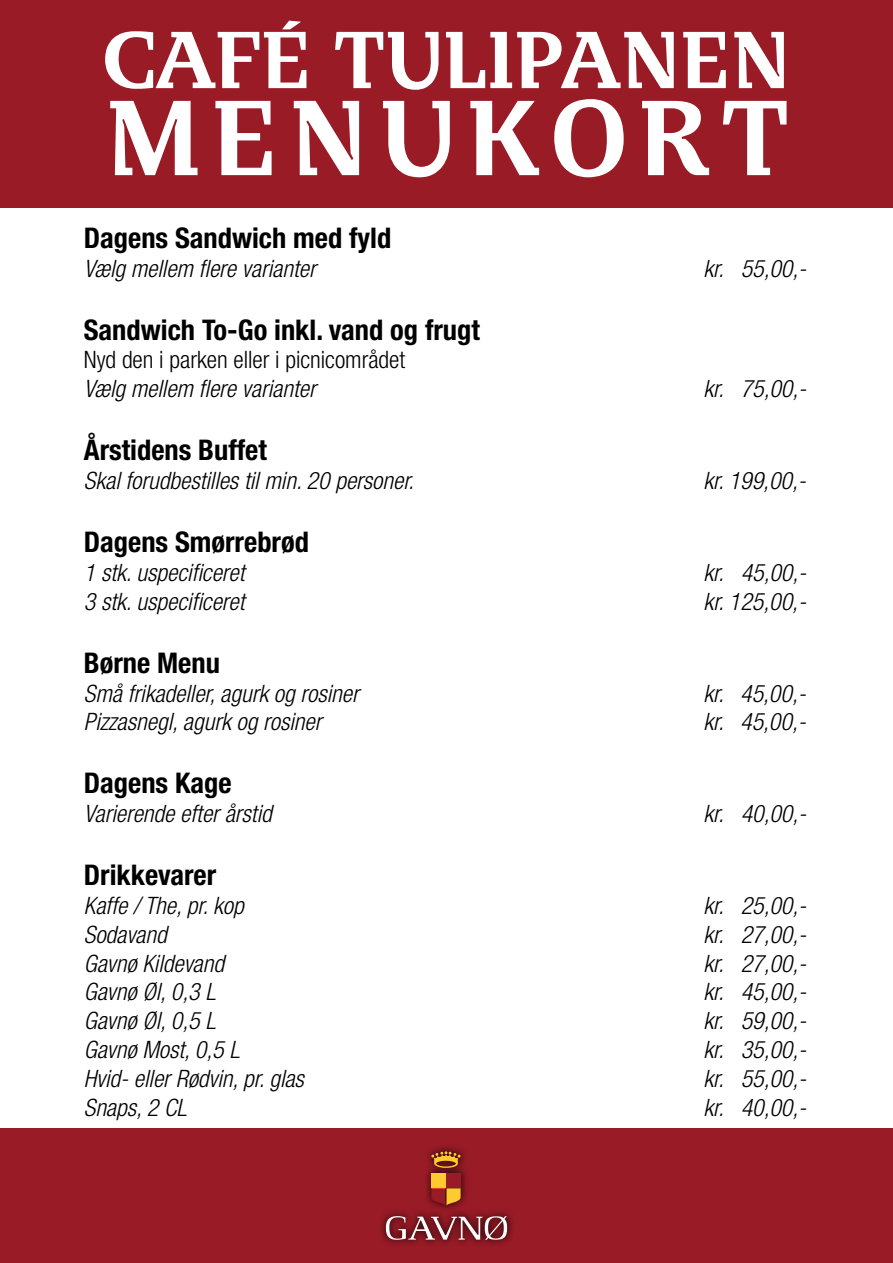
<style>
.page{position:relative;width:893px;height:1263px;background:#fff}
.page>*{position:absolute;margin:0;border:0;box-sizing:border-box;transform-origin:0 0}
.t1{font:700 99px "Bradlo Slab";letter-spacing:.11em;color:#fff}
.t2{font:700 75px "Bradlo Slab";color:#fff}
.t3{font:700 condensed 28.5px "Helvetica Neue LT Std";color:#000}
.t4{font:italic 300 condensed 24px "Helvetica Neue LT Std";color:#000}
.t5{font:300 condensed 24px "Helvetica Neue LT Std";color:#000}
</style>
<div class="page">
<div style="left:0;top:0;width:893px;height:207px;background:#981b26"></div>
<div style="left:0;top:1128px;width:893px;height:135px;background:#981b26"></div>
<div style="left:378px;top:1144px;width:137px;height:103px;background:#000;opacity:.75"></div>
<svg style="left:431px;top:1151px;width:30px;height:17px"></svg>
<div style="left:431px;top:1173px;width:15px;height:14px;background:#ffca30"></div>
<svg style="left:431px;top:1188px;width:30px;height:18px"></svg>
<div style="left:446px;top:1173px;width:15px;height:14px;background:#981b26"></div>
<svg style="left:386px;top:1216px;width:121px;height:24px;background:#9b565c"></svg>
<h2 class="t2" style="left:102px;top:20px;width:691px">CAFÉ TULIPANEN</h2>
<h1 class="t1" style="left:104px;top:85px;width:687px">MENUKORT</h1>
<p class="t3" style="left:84px;top:220px;width:309px">Dagens Sandwich med fyld</p>
<p class="t4" style="left:84px;top:254px;width:233px">Vælg mellem flere varianter</p>
<p class="t4" style="left:703px;top:254px;width:104px">kr. 55,00,-</p>
<p class="t3" style="left:84px;top:312px;width:398px">Sandwich To-Go inkl. vand og frugt</p>
<p class="t5" style="left:84px;top:346px;width:323px">Nyd den i parken eller i picnicområdet</p>
<p class="t4" style="left:84px;top:375px;width:233px">Vælg mellem flere varianter</p>
<p class="t4" style="left:703px;top:375px;width:104px">kr. 75,00,-</p>
<p class="t3" style="left:84px;top:433px;width:185px">Årstidens Buffet</p>
<p class="t4" style="left:84px;top:467px;width:332px">Skal forudbestilles til min. 20 personer.</p>
<p class="t4" style="left:703px;top:467px;width:104px">kr. 199,00,-</p>
<p class="t3" style="left:84px;top:525px;width:227px">Dagens Smørrebrød</p>
<p class="t4" style="left:84px;top:559px;width:162px">1 stk. uspecificeret</p>
<p class="t4" style="left:703px;top:559px;width:104px">kr. 45,00,-</p>
<p class="t4" style="left:84px;top:587px;width:162px">3 stk. uspecificeret</p>
<p class="t4" style="left:704px;top:587px;width:104px">kr. 125,00,-</p>
<p class="t3" style="left:84px;top:645px;width:138px">Børne Menu</p>
<p class="t4" style="left:84px;top:679px;width:276px">Små frikadeller, agurk og rosiner</p>
<p class="t4" style="left:703px;top:679px;width:104px">kr. 45,00,-</p>
<p class="t4" style="left:84px;top:708px;width:239px">Pizzasnegl, agurk og rosiner</p>
<p class="t4" style="left:703px;top:708px;width:104px">kr. 45,00,-</p>
<p class="t3" style="left:84px;top:766px;width:149px">Dagens Kage</p>
<p class="t4" style="left:84px;top:800px;width:189px">Varierende efter årstid</p>
<p class="t4" style="left:703px;top:800px;width:104px">kr. 40,00,-</p>
<p class="t3" style="left:84px;top:858px;width:134px">Drikkevarer</p>
<p class="t4" style="left:84px;top:892px;width:161px">Kaffe / The, pr. kop</p>
<p class="t4" style="left:703px;top:892px;width:104px">kr. 25,00,-</p>
<p class="t4" style="left:84px;top:920px;width:85px">Sodavand</p>
<p class="t4" style="left:703px;top:920px;width:104px">kr. 27,00,-</p>
<p class="t4" style="left:84px;top:949px;width:142px">Gavnø Kildevand</p>
<p class="t4" style="left:703px;top:949px;width:104px">kr. 27,00,-</p>
<p class="t4" style="left:84px;top:978px;width:133px">Gavnø Øl, 0,3 L</p>
<p class="t4" style="left:703px;top:978px;width:104px">kr. 45,00,-</p>
<p class="t4" style="left:84px;top:1007px;width:133px">Gavnø Øl, 0,5 L</p>
<p class="t4" style="left:703px;top:1007px;width:104px">kr. 59,00,-</p>
<p class="t4" style="left:84px;top:1036px;width:157px">Gavnø Most, 0,5 L</p>
<p class="t4" style="left:703px;top:1036px;width:104px">kr. 35,00,-</p>
<p class="t4" style="left:84px;top:1064px;width:222px">Hvid- eller Rødvin, pr. glas</p>
<p class="t4" style="left:703px;top:1064px;width:104px">kr. 55,00,-</p>
<p class="t4" style="left:84px;top:1093px;width:104px">Snaps, 2 CL</p>
<p class="t4" style="left:703px;top:1093px;width:104px">kr. 40,00,-</p>
</div>
